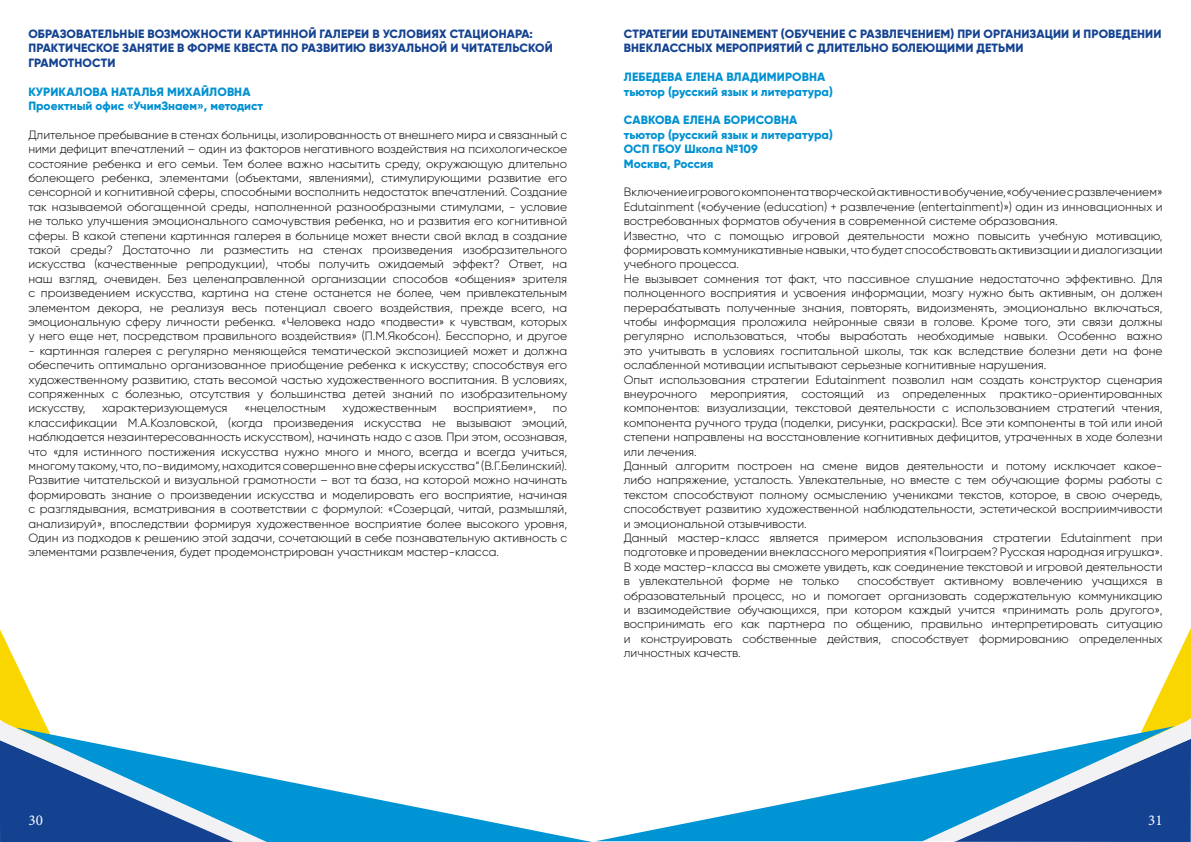
<style>
.page{position:relative;width:1191px;height:842px;background:#fff}
.page>*{position:absolute;margin:0;border:0;box-sizing:border-box;transform-origin:0 0}
.t1{font:15px "Minion Pro";color:#fff}
.t2{font:300 12px/14.4px "Gilroy";color:#010202;text-align:justify}
.t3{font:800 12px/14.4px "Gilroy";letter-spacing:.01em;color:#144391}
.t4{font:800 12px/14.4px "Gilroy";color:#0091d2}
</style>
<div class="page">
<svg style="left:0;top:629px;width:47px;height:213px"></svg>
<svg style="left:16px;top:727px;width:576px;height:115px"></svg>
<svg style="left:954px;top:628px;width:237px;height:214px"></svg>
<svg style="left:597px;top:726px;width:577px;height:115px"></svg>
<p class="t3" style="left:28px;top:26px;width:526px">ОБРАЗОВАТЕЛЬНЫЕ ВОЗМОЖНОСТИ КАРТИННОЙ ГАЛЕРЕИ В УСЛОВИЯХ СТАЦИОНАРА:<br>ПРАКТИЧЕСКОЕ ЗАНЯТИЕ В ФОРМЕ КВЕСТА ПО РАЗВИТИЮ ВИЗУАЛЬНОЙ И ЧИТАТЕЛЬСКОЙ<br>ГРАМОТНОСТИ</p>
<p class="t4" style="left:28px;top:84px;width:236px">КУРИКАЛОВА НАТАЛЬЯ МИХАЙЛОВНА<br>Проектный офис «УчимЗнаем», методист</p>
<p class="t2" style="left:28px;top:127px;width:540px">Длительное пребывание в стенах больницы, изолированность от внешнего мира и связанный с ними дефицит впечатлений – один из факторов негативного воздействия на психологическое состояние ребенка и его семьи. Тем более важно насытить среду, окружающую длительно болеющего ребенка, элементами (объектами, явлениями), стимулирующими развитие его сенсорной и когнитивной сферы, способными восполнить недостаток впечатлений. Создание так называемой обогащенной среды, наполненной разнообразными стимулами, - условие не только улучшения эмоционального самочувствия ребенка, но и развития его когнитивной сферы. В какой степени картинная галерея в больнице может внести свой вклад в создание такой среды? Достаточно ли разместить на стенах произведения изобразительного искусства (качественные репродукции), чтобы получить ожидаемый эффект? Ответ, на наш взгляд, очевиден. Без целенаправленной организации способов «общения» зрителя с произведением искусства, картина на стене останется не более, чем привлекательным элементом декора, не реализуя весь потенциал своего воздействия, прежде всего, на эмоциональную сферу личности ребенка. «Человека надо «подвести» к чувствам, которых у него еще нет, посредством правильного воздействия» (П.М.Якобсон). Бесспорно, и другое</p>
<p class="t2" style="left:28px;top:343px;width:540px">- картинная галерея с регулярно меняющейся тематической экспозицией может и должна обеспечить оптимально организованное приобщение ребенка к искусству; способствуя его художественному развитию, стать весомой частью художественного воспитания. В условиях, сопряженных с болезнью, отсутствия у большинства детей знаний по изобразительному искусству,</p>
<p class="t2" style="left:28px;top:401px;width:540px;text-indent:524px">по классификации М.А.Козловской, (когда произведения искусства не вызывают эмоций, наблюдается незаинтересованность искусством), начинать надо с азов. При этом, осознавая, что «для истинного постижения искусства нужно много и много, всегда и всегда учиться, многому такому, что, по-видимому, находится совершенно вне сферы искусства” (В.Г.Белинский).<br>Развитие читательской и визуальной грамотности – вот та база, на которой можно начинать формировать знание о произведении искусства и моделировать его восприятие, начиная с разглядывания, всматривания в соответствии с формулой: «Созерцай, читай, размышляй, анализируй», впоследствии формируя художественное восприятие более высокого уровня, Один из подходов к решению этой задачи, сочетающий в себе познавательную активность с элементами развлечения, будет продемонстрирован участникам мастер-класса.</p>
<p class="t2" style="left:102px;top:401px;width:127px">характеризующемуся</p>
<p class="t2" style="left:244px;top:401px;width:83px">«нецелостным</p>
<p class="t2" style="left:342px;top:401px;width:96px">художественным</p>
<p class="t2" style="left:453px;top:401px;width:84px">восприятием»,</p>
<p class="t3" style="left:624px;top:26px;width:539px">СТРАТЕГИИ EDUTAINEMENT (ОБУЧЕНИЕ С РАЗВЛЕЧЕНИЕМ) ПРИ ОРГАНИЗАЦИИ И ПРОВЕДЕНИИ<br>ВНЕКЛАССНЫХ МЕРОПРИЯТИЙ С ДЛИТЕЛЬНО БОЛЕЮЩИМИ ДЕТЬМИ</p>
<p class="t4" style="left:624px;top:70px;width:211px">ЛЕБЕДЕВА ЕЛЕНА ВЛАДИМИРОВНА тьютор (русский язык и литература)</p>
<p class="t4" style="left:624px;top:113px;width:211px">САВКОВА ЕЛЕНА БОРИСОВНА тьютор (русский язык и литература)<br>ОСП ГБОУ Школа №109<br>Москва, Россия</p>
<p class="t2" style="left:624px;top:185px;width:540px;text-align:left">Включение игрового компонента творческой активности в обучение, «обучение с развлечением» Edutainment («обучение (education) + развлечение (entertainment)») один из инновационных и востребованных форматов обучения в современной системе образования.<br>Известно, что с помощью игровой деятельности можно повысить учебную мотивацию, формировать коммуникативные навыки, что будет способствовать активизации и диалогизации учебного процесса.<br>Не вызывает сомнения тот факт, что пассивное слушание недостаточно эффективно. Для полноценного восприятия и усвоения информации, мозгу нужно быть активным, он должен перерабатывать полученные знания, повторять, видоизменять, эмоционально включаться, чтобы информация проложила нейронные связи в голове. Кроме того, эти связи должны регулярно использоваться, чтобы выработать необходимые навыки. Особенно важно это учитывать в условиях госпитальной школы, так как вследствие болезни дети на фоне ослабленной мотивации испытывают серьезные когнитивные нарушения.<br>Опыт использования стратегии Edutainment позволил нам создать конструктор сценария внеурочного мероприятия, состоящий из определенных практико-ориентированных компонентов: визуализации, текстовой деятельности с использованием стратегий чтения, компонента ручного труда (поделки, рисунки, раскраски). Все эти компоненты в той или иной степени направлены на восстановление когнитивных дефицитов, утраченных в ходе болезни или лечения.<br>Данный алгоритм построен на смене видов деятельности и потому исключает какое&shy;либо напряжение, усталость. Увлекательные, но вместе с тем обучающие формы работы с текстом способствуют полному осмыслению учениками текстов, которое, в свою очередь, способствует развитию художественной наблюдательности, эстетической восприимчивости и эмоциональной отзывчивости.<br>Данный мастер-класс является примером использования стратегии Edutainment при подготовке и проведении внеклассного мероприятия «Поиграем? Русская народная игрушка».<br>В ходе мастер-класса вы сможете увидеть, как соединение текстовой и игровой деятельности в увлекательной форме не только</p>
<p class="t2" style="left:624px;top:574px;width:540px;text-indent:234px">способствует активному вовлечению учащихся в образовательный процесс, но и помогает организовать содержательную коммуникацию и взаимодействие обучающихся, при котором каждый учится «принимать роль другого», воспринимать его как партнера по общению, правильно интерпретировать ситуацию и конструировать собственные действия, способствует формированию определенных личностных качеств.</p>
<p class="t1" style="left:28px;top:810px;width:16px">30</p>
<p class="t1" style="left:1148px;top:810px;width:16px">31</p>
</div>
